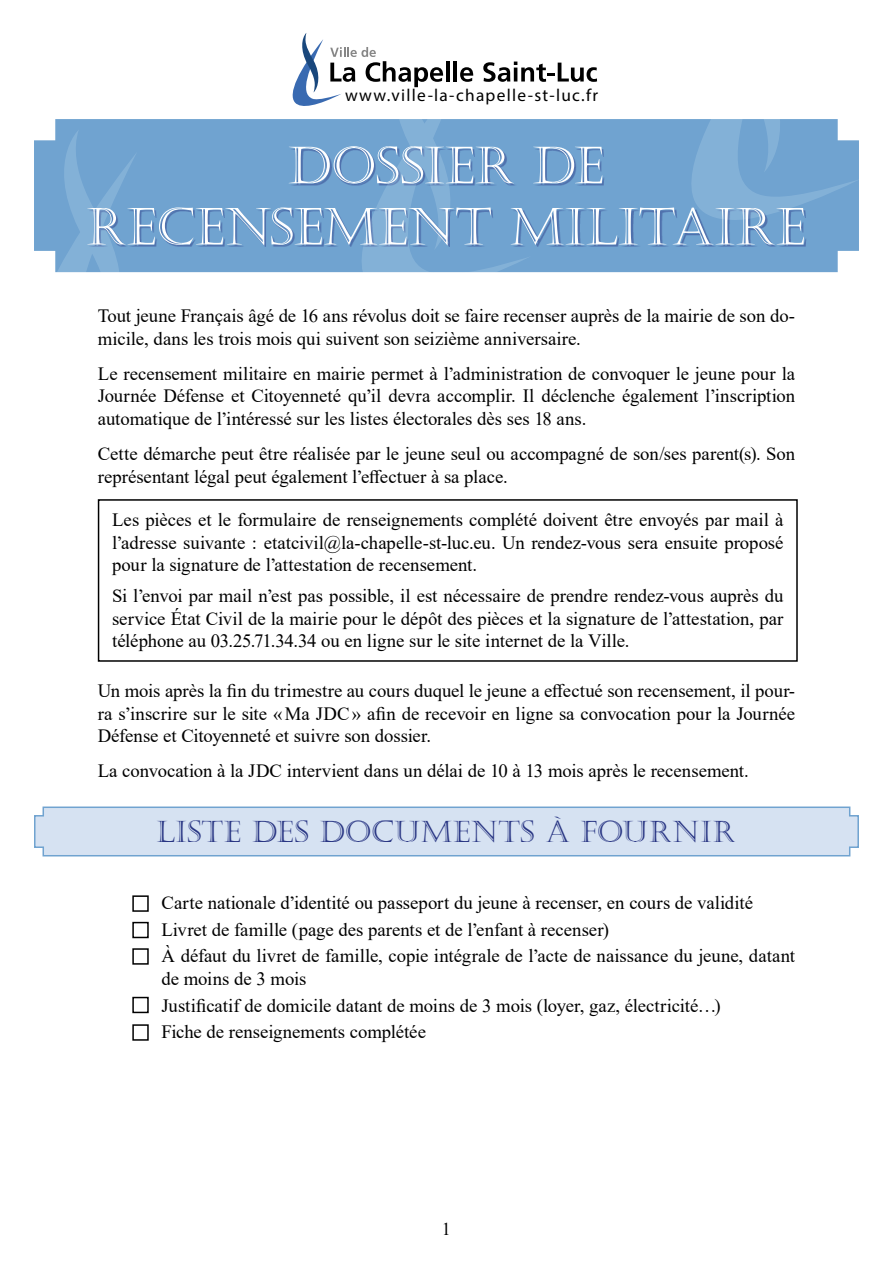
<style>
.page{position:relative;width:893px;height:1263px;background:#fff}
.page>*{position:absolute;margin:0;border:0;box-sizing:border-box;transform-origin:0 0}
.t1{font:51px/61.2px "Castellar";letter-spacing:.01em;color:#fff;text-align:center}
.t2{font:30px "Castellar";letter-spacing:.015em;color:#283583}
.t3{font:18.75px/22.5px "Times New Roman";letter-spacing:-.005em;color:#000}
.t4{font:18px "Times New Roman";color:#000}
.t5{font:17.25px "Myriad Pro";letter-spacing:.075em;color:#000}
</style>
<div class="page">
<div style="left:98px;top:499px;width:700px;height:163px;border:2px solid #000"></div>
<svg style="left:34px;top:806px;width:825px;height:51px"></svg>
<div style="left:55px;top:119px;width:804px;height:153px;background:#70a3d0"></div>
<div style="left:89px;top:149px;width:717px;height:98px;background:#283583;opacity:.45"></div>
<svg style="left:34px;top:129px;width:168px;height:143px"></svg>
<svg style="left:362px;top:119px;width:169px;height:153px"></svg>
<svg style="left:691px;top:119px;width:168px;height:101px"></svg>
<hr style="left:446px;top:61px;width:4px;height:21px;background:#000">
<hr style="left:454px;top:61px;width:3px;height:21px;background:#000">
<svg style="left:460px;top:67px;width:13px;height:15px"></svg>
<svg style="left:483px;top:62px;width:114px;height:20px"></svg>
<svg style="left:293px;top:33px;width:150px;height:73px"></svg>
<div style="left:132px;top:895px;width:17px;height:17px;border:2px solid #000"></div>
<div style="left:132px;top:922px;width:17px;height:16px;border:2px solid #000"></div>
<div style="left:132px;top:948px;width:17px;height:17px;border:2px solid #000"></div>
<div style="left:132px;top:997px;width:17px;height:16px;border:2px solid #000"></div>
<div style="left:132px;top:1024px;width:17px;height:17px;border:2px solid #000"></div>
<p class="t5" style="left:345px;top:85px;width:255px">www.ville-la-chapelle-st-luc.fr</p>
<h1 class="t1" style="left:86px;top:136px;width:720px">DOSSIER DE<br>RECENSEMENT MILITAIRE</h1>
<p class="t3" style="left:98px;top:304px;width:699px">Tout jeune Français âgé de 16 ans révolus doit se faire recenser auprès de la mairie de son do&shy;micile, dans les trois mois qui suivent son seizième anniversaire.</p>
<p class="t3" style="left:98px;top:362px;width:699px;text-align:justify">Le recensement militaire en mairie permet à l’administration de convoquer le jeune pour la Journée Défense et Citoyenneté qu’il devra accomplir. Il déclenche également l’inscription automatique de l’intéressé sur les listes électorales dès ses 18 ans.</p>
<p class="t3" style="left:98px;top:442px;width:699px">Cette démarche peut être réalisée par le jeune seul ou accompagné de son/ses parent(s). Son représentant légal peut également l’effectuer à sa place.</p>
<p class="t3" style="left:112px;top:508px;width:673px;text-align:justify">Les pièces et le formulaire de renseignements complété doivent être envoyés par mail à l’adresse suivante : etatcivil@la-chapelle-st-luc.eu. Un rendez-vous sera ensuite proposé pour la signature de l’attestation de recensement.</p>
<p class="t3" style="left:112px;top:584px;width:673px;text-align:justify">Si l’envoi par mail n’est pas possible, il est nécessaire de prendre rendez-vous auprès du service État Civil de la mairie pour le dépôt des pièces et la signature de l’attestation, par téléphone au 03.25.71.34.34 ou en ligne sur le site internet de la Ville.</p>
<p class="t3" style="left:98px;top:679px;width:699px;text-align:justify">Un mois après la fin du trimestre au cours duquel le jeune a effectué son recensement, il pour&shy;ra s’inscrire sur le site «Ma JDC» afin de recevoir en ligne sa convocation pour la Journée Défense et Citoyenneté et suivre son dossier.</p>
<p class="t3" style="left:98px;top:759px;width:652px">La convocation à la JDC intervient dans un délai de 10 à 13 mois après le recensement.</p>
<h2 class="t2" style="left:156px;top:815px;width:581px">LISTE DES DOCUMENTS À FOURNIR</h2>
<p class="t3" style="left:162px;top:888px;width:635px;line-height:26.7px">Carte nationale d’identité ou passeport du jeune à recenser, en cours de validité<br>Livret de famille (page des parents et de l’enfant à recenser)<br>À défaut du livret de famille, copie intégrale de l’acte de naissance du jeune, datant</p>
<p class="t3" style="left:162px;top:964px;width:561px;line-height:26.7px">de moins de 3 mois<br>Justificatif de domicile datant de moins de 3 mois (loyer, gaz, électricité…)<br>Fiche de renseignements complétée</p>
<p class="t4" style="left:442px;top:1216px;width:10px">1</p>
</div>
